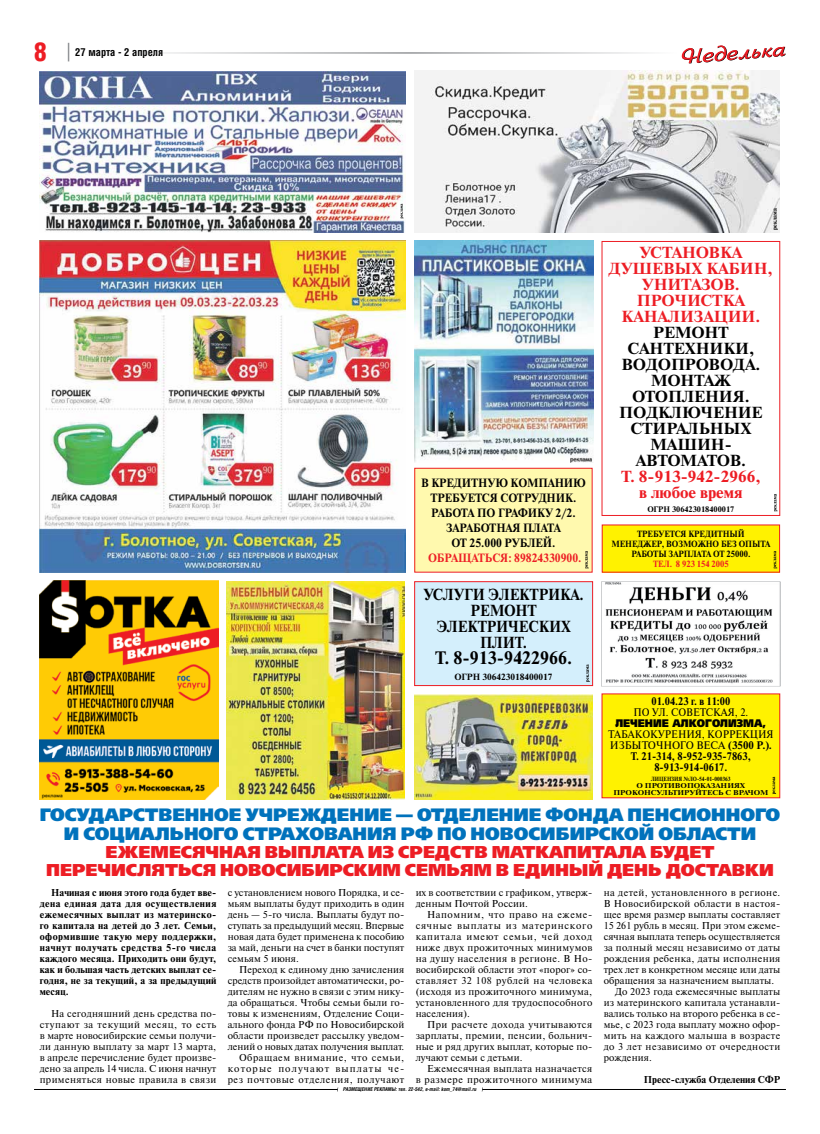
<style>
.page{position:relative;width:820px;height:1134px;background:#fff}
.page>*{position:absolute;margin:0;border:0;box-sizing:border-box;transform-origin:0 0}
.t1{font:25px "AG Letterica Demi Condensed C";color:#ed1d24}
.t2{font:700 18px "Newton C";color:#000}
.t3{font:17.9px/19px "Free Set Black C";color:#0072bc;text-align:center}
.t4{font:17.1px/18.1px "Free Set Black C";color:#ed1d24;text-align:center}
.t5{font:700 16px/16px "Newton C";color:#000;text-align:center;scale:1.05 1}
.t6{font:700 16px/16px "Newton C";color:#ed1d24;text-align:center;scale:1.05 1}
.t7{font:700 16px/16px "Newton C";color:#000;text-align:center;scale:.92 1}
.t8{font:700 12px/15px "Newton C";color:#000;text-align:center;scale:.94 1}
.t9{font:700 12px "Newton C";color:#ed1d24;scale:.94 1}
.t10{font:700 11px/11px "Newton C";color:#000;text-align:center;scale:.96 1}
.t11{font:11px "AG Foreigner Black C";color:#000;scale:.92 1}
.t12{font:11px "Newton C";color:#000;scale:.92 1}
.t13{font:700 11px "Newton C";color:#000;scale:.92 1}
.t14{font:700 10.5px "AG Letterica Condensed C";color:#000}
.t15{font:10px/11px "Newton C";letter-spacing:.01em;color:#000;text-align:justify}
.t16{font:700 10px/11px "Newton C";letter-spacing:.01em;color:#000;text-align:justify}
.t17{font:10px "Newton C";letter-spacing:.035em;color:#000}
.t18{font:10px "Newton C";letter-spacing:.04em;color:#000}
.t19{font:10px "Newton C";letter-spacing:.03em;color:#000}
.t20{font:700 9px/10px "Newton C";color:#000;text-align:center;scale:.92 1}
.t21{font:700 9px "Newton C";color:#000}
.t22{font:700 9px "Newton C";color:#ed1d24;scale:.92 1}
.t23{font:700 8px "Newton C";color:#000}
.t24{font:700 7px/7px "Newton C";color:#000;text-align:center;scale:1.17 1}
.t25{font:700 6px "Newton C";color:#000;scale:.87 1}
.t26{font:700 6px "Newton C";color:#000}
.t27{font:italic 700 5px "AG Letterica Condensed C";color:#000}
.s1{font-weight:400}
</style>
<div class="page">
<hr style="left:34px;top:1089px;width:303px;height:1px;background:#000">
<hr style="left:482px;top:1089px;width:303px;height:1px;background:#000">
<hr style="left:119px;top:52px;width:291px;height:2px;background:#939598">
<hr style="left:410px;top:52px;width:267px;height:2px;background:#939598">
<svg style="left:68px;top:43px;width:1px;height:18px"></svg>
<svg style="left:681px;top:45px;width:104px;height:19px"></svg>
<img style="left:40px;top:241px;width:365px;height:332px">
<img style="left:40px;top:71px;width:365px;height:161px">
<svg style="left:400px;top:204px;width:3px;height:14px"></svg>
<img style="left:414px;top:71px;width:365px;height:161px">
<div style="left:601px;top:241px;width:179px;height:275px;border:1px solid #ed1d24"></div>
<svg style="left:774px;top:494px;width:3px;height:17px"></svg>
<img style="left:414px;top:241px;width:178px;height:221px">
<div style="left:414px;top:468px;width:178px;height:104px;background:#fff9ae"></div>
<div style="left:414px;top:468px;width:178px;height:105px;border:1px solid #ed1d24"></div>
<svg style="left:585px;top:551px;width:3px;height:17px"></svg>
<div style="left:602px;top:525px;width:177px;height:47px;background:#fff200"></div>
<svg style="left:773px;top:551px;width:3px;height:17px"></svg>
<img style="left:414px;top:694px;width:178px;height:105px">
<img style="left:39px;top:581px;width:179px;height:218px">
<img style="left:226px;top:581px;width:179px;height:218px">
<img style="left:601px;top:581px;width:179px;height:105px">
<div style="left:414px;top:582px;width:178px;height:103px;background:#d4effc"></div>
<div style="left:414px;top:581px;width:179px;height:105px;border:1px solid #ed1d24"></div>
<svg style="left:586px;top:664px;width:3px;height:18px"></svg>
<div style="left:601px;top:694px;width:178px;height:104px;background:#fff200"></div>
<svg style="left:772px;top:777px;width:3px;height:17px"></svg>
<h1 class="t1" style="left:34px;top:37px;width:14px">8</h1>
<p class="t14" style="left:75px;top:45px;width:89px">27 марта - 2 апреля</p>
<p class="t8" style="left:421px;top:476px;width:177px">В КРЕДИТНУЮ КОМПАНИЮ<br>ТРЕБУЕТСЯ СОТРУДНИК.<br>РАБОТА ПО ГРАФИКУ 2/2.<br>ЗАРАБОТНАЯ ПЛАТА<br>ОТ 25.000 РУБЛЕЙ.</p>
<p class="t9" style="left:428px;top:552px;width:165px">ОБРАЩАТЬСЯ: 89824330900.</p>
<h3 class="t7" style="left:423px;top:586px;width:176px">УСЛУГИ ЭЛЕКТРИКА.<br>РЕМОНТ<br>ЭЛЕКТРИЧЕСКИХ<br>ПЛИТ.</h3>
<h2 class="t2" style="left:435px;top:648px;width:139px">Т. 8-913-9422966.</h2>
<p class="t21" style="left:454px;top:672px;width:99px">ОГРН 306423018400017</p>
<p class="t26" style="left:771px;top:229px;width:23px;rotate:-90deg">реклама</p>
<h3 class="t6" style="left:608px;top:244px;width:158px">УСТАНОВКА<br>ДУШЕВЫХ КАБИН,<br>УНИТАЗОВ.<br>ПРОЧИСТКА<br>КАНАЛИЗАЦИИ.</h3>
<h3 class="t5" style="left:619px;top:324px;width:138px">РЕМОНТ<br>САНТЕХНИКИ,<br>ВОДОПРОВОДА.<br>МОНТАЖ<br>ОТОПЛЕНИЯ.<br>ПОДКЛЮЧЕНИЕ<br>СТИРАЛЬНЫХ<br>МАШИН-<br>АВТОМАТОВ.</h3>
<h3 class="t6" style="left:621px;top:468px;width:134px">Т. 8-913-942-2966, в любое время</h3>
<p class="t23" style="left:647px;top:504px;width:89px">ОГРН 306423018400017</p>
<p class="t20" style="left:611px;top:529px;width:174px">ТРЕБУЕТСЯ КРЕДИТНЫЙ<br>МЕНЕДЖЕР, ВОЗМОЖНО БЕЗ ОПЫТА<br>РАБОТЫ ЗАРПЛАТА ОТ 25000.</p>
<p class="t22" style="left:653px;top:559px;width:83px">ТЕЛ. 8 923 154 2005</p>
<p class="t13" style="left:651px;top:695px;width:87px">01.04.23 г. в 11:00</p>
<p class="t12" style="left:633px;top:706px;width:126px">ПО УЛ. СОВЕТСКАЯ, 2.</p>
<p class="t11" style="left:615px;top:717px;width:165px">ЛЕЧЕНИЕ АЛКОГОЛИЗМА,</p>
<p class="t10" style="left:608px;top:729px;width:174px"><span class="s1">ТАБАКОКУРЕНИЯ, КОРРЕКЦИЯ<br>ИЗБЫТОЧНОГО ВЕСА</span> (3500 Р.).<br>Т. 21-314, 8-952-935-7863,<br>8-913-914-0617.</p>
<p class="t25" style="left:651px;top:776px;width:93px">ЛИЦЕНЗИЯ №ЛО-54-01-000363</p>
<p class="t24" style="left:613px;top:782px;width:134px">О ПРОТИВОПОКАЗАНИЯХ<br>ПРОКОНСУЛЬТИРУЙТЕСЬ С ВРАЧОМ</p>
<h3 class="t3" style="left:40px;top:806px;width:741px">ГОСУДАРСТВЕННОЕ УЧРЕЖДЕНИЕ — ОТДЕЛЕНИЕ ФОНДА ПЕНСИОННОГО<br>И СОЦИАЛЬНОГО СТРАХОВАНИЯ РФ ПО НОВОСИБИРСКОЙ ОБЛАСТИ</h3>
<h3 class="t4" style="left:46px;top:844px;width:728px">ЕЖЕМЕСЯЧНАЯ ВЫПЛАТА ИЗ СРЕДСТВ МАТКАПИТАЛА БУДЕТ<br>ПЕРЕЧИСЛЯТЬСЯ НОВОСИБИРСКИМ СЕМЬЯМ В ЕДИНЫЙ ДЕНЬ ДОСТАВКИ</h3>
<p class="t16" style="left:40px;top:887px;width:178px;text-indent:11px">Начиная с июня этого года будет вве&shy;дена единая дата для осуществления ежемесячных выплат из материнско&shy;го капитала на детей до 3 лет. Семьи, оформившие такую меру поддержки, начнут получать средства 5‑го числа каждого месяца. Приходить они будут, как и большая часть детских выплат се&shy;годня, не за текущий, а за предыдущий месяц.</p>
<p class="t15" style="left:40px;top:1008px;width:178px;text-indent:11px">На сегодняшний день средства по&shy;ступают за текущий месяц, то есть в марте новосибирские семьи получи&shy;ли данную выплату за март 13 марта, в апреле перечисление будет произве&shy;дено за апрель 14 числа. С июня начнут применяться новые правила в связи</p>
<p class="t15" style="left:415px;top:887px;width:178px">их в соответствии с графиком, утверж&shy;денным Почтой России.</p>
<p class="t15" style="left:415px;top:909px;width:178px;text-indent:11px">Напомним, что право на ежеме&shy;сячные выплаты из материнского капитала имеют семьи, чей доход ниже двух прожиточных минимумов на душу населения в регионе. В Но&shy;восибирской области этот «порог» со&shy;ставляет 32 108 рублей на человека (исходя из прожиточного минимума, установленного для трудоспособного населения).</p>
<p class="t15" style="left:415px;top:1019px;width:178px;text-indent:11px">При расчете дохода учитываются зарплаты, премии, пенсии, больнич&shy;ные и ряд других выплат, которые по&shy;лучают семьи с детьми.</p>
<p class="t15" style="left:415px;top:1063px;width:178px;text-align:right">Ежемесячная выплата назначается<br>в размере прожиточного минимума</p>
<p class="t15" style="left:227px;top:887px;width:178px">с установлением нового Порядка, и се&shy;мьям выплаты будут приходить в один день — 5‑го числа. Выплаты будут по&shy;ступать за предыдущий месяц. Впервые новая дата будет применена к пособию за май, деньги на счет в банки поступят семьям 5 июня.</p>
<p class="t15" style="left:227px;top:964px;width:178px;text-align:right">Переход к единому дню зачисления средств произойдет автоматически, ро&shy;дителям не нужно в связи с этим нику&shy;да обращаться. Чтобы семьи были го&shy;товы к изменениям, Отделение Соци&shy;ального фонда РФ по Новосибирской области произведет рассылку уведом&shy;лений о новых датах получения выплат.<br>Обращаем внимание, что семьи, которые получают выплаты че&shy;рез почтовые отделения, получают</p>
<p class="t17" style="left:603px;top:887px;width:178px">на детей, установленного в регионе.</p>
<p class="t17" style="left:603px;top:898px;width:178px">В Новосибирской области в настоя-</p>
<p class="t15" style="left:603px;top:909px;width:178px">щее время размер выплаты составляет</p>
<p class="t15" style="left:603px;top:920px;width:178px">15 261 рубль в месяц. При этом ежеме-</p>
<p class="t15" style="left:603px;top:931px;width:178px">сячная выплата теперь осуществляется</p>
<p class="t15" style="left:603px;top:942px;width:178px">за полный месяц независимо от даты</p>
<p class="t19" style="left:603px;top:953px;width:178px">рождения ребенка, даты исполнения</p>
<p class="t15" style="left:603px;top:964px;width:178px">трех лет в конкретном месяце или даты</p>
<p class="t15" style="left:603px;top:975px;width:172px">обращения за назначением выплаты.</p>
<p class="t15" style="left:614px;top:986px;width:167px">До 2023 года ежемесячные выплаты</p>
<p class="t15" style="left:603px;top:997px;width:178px">из материнского капитала устанавли-</p>
<p class="t15" style="left:603px;top:1008px;width:178px">вались только на второго ребенка в се-</p>
<p class="t15" style="left:603px;top:1019px;width:178px">мье, с 2023 года выплату можно офор-</p>
<p class="t18" style="left:603px;top:1030px;width:178px">мить на каждого малыша в возрасте</p>
<p class="t18" style="left:603px;top:1041px;width:178px">до 3 лет независимо от очередности</p>
<p class="t15" style="left:603px;top:1052px;width:50px">рождения.</p>
<p class="t16" style="left:643px;top:1074px;width:138px">Пресс-служба Отделения СФР</p>
<p class="t27" style="left:343px;top:1086px;width:135px">РАЗМЕЩЕНИЕ РЕКЛАМЫ: тел. 22-542, e-mail: kom_74@mail.ru</p>
</div>
